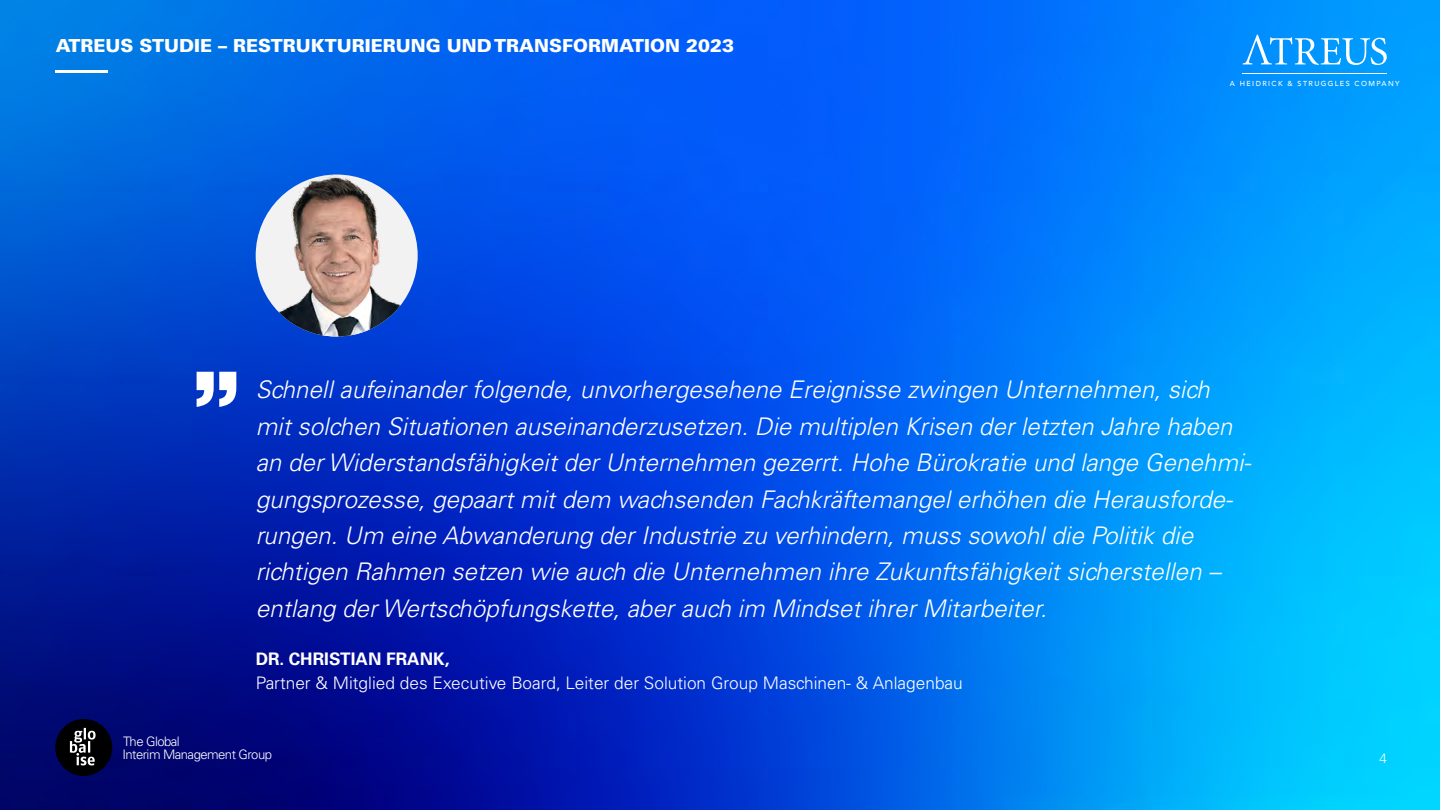
<style>
.page{position:relative;width:1440px;height:810px;background:#fff}
.page>*{position:absolute;margin:0;border:0;box-sizing:border-box;transform-origin:0 0}
.t1{font:900 92.85px "Helvetica Neue LT Pro";color:#fff}
.t2{font:italic 300 24.3px/36.5px "Univers LT Std";color:#fff}
.t3{font:900 18px "Univers LT Std";color:#fff}
.t4{font:300 17.25px "Univers LT Std";color:#fff}
.t5{font:700 17.25px "Univers LT Std";color:#fff}
.t6{font:300 13.5px "Univers LT Std";color:#fff}
.t7{font:300 13.05px/13px "Univers LT Std";letter-spacing:-.04em;color:#fff}
.t8{font:500 7.2px "Avenir";letter-spacing:.19em;color:#fff}
</style>
<div class="page">
<img style="left:0;top:0;width:1440px;height:810px">
<img style="left:256px;top:175px;width:162px;height:162px;border-radius:81px">
<div style="left:55px;top:719px;width:57px;height:57px;background:#000;border-radius:50%"></div>
<svg style="left:70px;top:728px;width:26px;height:37px"></svg>
<svg style="left:1243px;top:35px;width:144px;height:30px;background:#3caefe"></svg>
<hr style="left:1243px;top:73px;width:144px;height:1px;background:#fff">
<hr style="left:55px;top:71px;width:53px;height:2px;background:#fff">
<p class="t3" style="left:56px;top:35px;width:680px">ATREUS STUDIE – RESTRUKTURIERUNG UND TRANSFORMATION 2023</p>
<p class="t8" style="left:1230px;top:78px;width:171px">A HEIDRICK &amp; STRUGGLES COMPANY</p>
<h1 class="t1" style="left:241px;top:430px;width:50px;rotate:-180deg">“</h1>
<p class="t2" style="left:256px;top:372px;width:997px">Schnell aufeinander folgende, unvorhergesehene Ereignisse zwingen Unternehmen, sich<br>mit solchen Situationen auseinanderzusetzen. Die multiplen Krisen der letzten Jahre haben an der Widerstandsfähigkeit der Unternehmen gezerrt. Hohe Bürokratie und lange Genehmi&shy;gungsprozesse, gepaart mit dem wachsenden Fachkräftemangel erhöhen die Herausforde&shy;rungen. Um eine Abwanderung der Industrie zu verhindern, muss sowohl die Politik die richtigen Rahmen setzen wie auch die Unternehmen ihre Zukunftsfähigkeit sicherstellen – entlang der Wertschöpfungskette, aber auch im Mindset ihrer Mitarbeiter.</p>
<p class="t5" style="left:256px;top:649px;width:195px">DR. CHRISTIAN FRANK,</p>
<p class="t4" style="left:256px;top:673px;width:709px">Partner &amp; Mitglied des Executive Board, Leiter der Solution Group Maschinen- &amp; Anlagenbau</p>
<p class="t7" style="left:122px;top:735px;width:151px">The Global<br>Interim Management Group</p>
<p class="t6" style="left:1379px;top:750px;width:9px">4</p>
</div>
